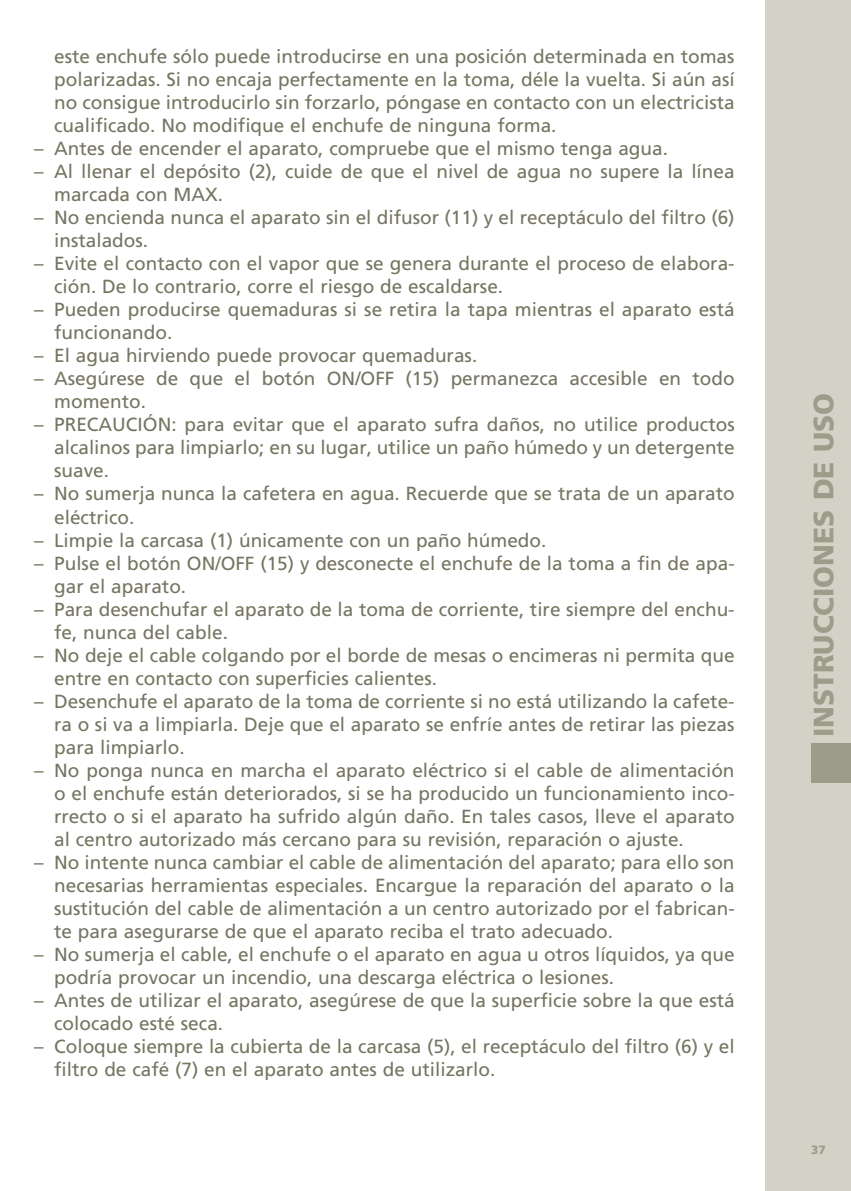
<style>
.page{position:relative;width:851px;height:1191px;background:#fff}
.page>*{position:absolute;margin:0;border:0;box-sizing:border-box;transform-origin:0 0}
.t1{font:900 28px "Frutiger";color:#9d9c8a}
.t2{font:19px/23px "Frutiger";color:#767561}
.t3{font:900 12px "Frutiger";color:#9d9c8a}
</style>
<div class="page">
<div style="left:765px;top:1px;width:85px;height:1190px;background:#d2d2c7"></div>
<div style="left:811px;top:743px;width:39px;height:39px;background:#9d9c8a"></div>
<p class="t2" style="left:54px;top:45px;width:682px;text-align:justify">este enchufe sólo puede introducirse en una posición determinada en tomas polarizadas. Si no encaja perfectamente en la toma, déle la vuelta. Si aún así no consigue introducirlo sin forzarlo, póngase en contacto con un electricista cualificado. No modifique el enchufe de ninguna forma.</p>
<p class="t2" style="left:34px;top:137px;width:635px">– Antes de encender el aparato, compruebe que el mismo tenga agua.</p>
<p class="t2" style="left:54px;top:160px;width:682px;text-indent:-20px">– Al llenar el depósito (2), cuide de que el nivel de agua no supere la línea marcada con MAX.</p>
<p class="t2" style="left:54px;top:206px;width:681px;text-indent:-20px">– No encienda nunca el aparato sin el difusor (11) y el receptáculo del filtro (6) instalados.</p>
<p class="t2" style="left:54px;top:252px;width:681px;text-indent:-20px">– Evite el contacto con el vapor que se genera durante el proceso de elabora&shy;ción. De lo contrario, corre el riesgo de escaldarse.</p>
<p class="t2" style="left:54px;top:298px;width:682px;text-indent:-20px">– Pueden producirse quemaduras si se retira la tapa mientras el aparato está funcionando.</p>
<p class="t2" style="left:34px;top:344px;width:444px">– El agua hirviendo puede provocar quemaduras.</p>
<p class="t2" style="left:54px;top:367px;width:682px;text-indent:-20px">– Asegúrese de que el botón ON/OFF (15) permanezca accesible en todo momento.</p>
<p class="t2" style="left:54px;top:413px;width:682px;text-align:justify;text-indent:-20px">– PRECAUCIÓN: para evitar que el aparato sufra daños, no utilice productos alcalinos para limpiarlo; en su lugar, utilice un paño húmedo y un detergente suave.</p>
<p class="t2" style="left:54px;top:482px;width:682px;text-indent:-20px">– No sumerja nunca la cafetera en agua. Recuerde que se trata de un aparato eléctrico.</p>
<p class="t2" style="left:34px;top:528px;width:514px">– Limpie la carcasa (1) únicamente con un paño húmedo.</p>
<p class="t2" style="left:54px;top:551px;width:682px;text-indent:-20px">– Pulse el botón ON/OFF (15) y desconecte el enchufe de la toma a fin de apa&shy;gar el aparato.</p>
<p class="t2" style="left:54px;top:597px;width:682px;text-indent:-20px">– Para desenchufar el aparato de la toma de corriente, tire siempre del enchu&shy;fe, nunca del cable.</p>
<p class="t2" style="left:54px;top:643px;width:681px;text-indent:-20px">– No deje el cable colgando por el borde de mesas o encimeras ni permita que entre en contacto con superficies calientes.</p>
<p class="t2" style="left:54px;top:689px;width:681px;text-align:justify;text-indent:-20px">– Desenchufe el aparato de la toma de corriente si no está utilizando la cafete&shy;ra o si va a limpiarla. Deje que el aparato se enfríe antes de retirar las piezas para limpiarlo.</p>
<p class="t2" style="left:54px;top:758px;width:682px;text-align:justify;text-indent:-20px">– No ponga nunca en marcha el aparato eléctrico si el cable de alimentación o el enchufe están deteriorados, si se ha producido un funcionamiento inco&shy;rrecto o si el aparato ha sufrido algún daño. En tales casos, lleve el aparato al centro autorizado más cercano para su revisión, reparación o ajuste.</p>
<p class="t2" style="left:54px;top:850px;width:682px;text-align:justify;text-indent:-20px">– No intente nunca cambiar el cable de alimentación del aparato; para ello son necesarias herramientas especiales. Encargue la reparación del aparato o la sustitución del cable de alimentación a un centro autorizado por el fabrican&shy;te para asegurarse de que el aparato reciba el trato adecuado.</p>
<p class="t2" style="left:54px;top:942px;width:682px;text-indent:-20px">– No sumerja el cable, el enchufe o el aparato en agua u otros líquidos, ya que podría provocar un incendio, una descarga eléctrica o lesiones.</p>
<p class="t2" style="left:54px;top:988px;width:682px;text-indent:-20px">– Antes de utilizar el aparato, asegúrese de que la superficie sobre la que está colocado esté seca.</p>
<p class="t2" style="left:54px;top:1034px;width:682px;text-indent:-20px">– Coloque siempre la cubierta de la carcasa (5), el receptáculo del filtro (6) y el filtro de café (7) en el aparato antes de utilizarlo.</p>
<h1 class="t1" style="left:806px;top:737px;width:346px;rotate:-90deg">INSTRUCCIONES DE USO</h1>
<p class="t3" style="left:811px;top:1142px;width:16px">37</p>
</div>
